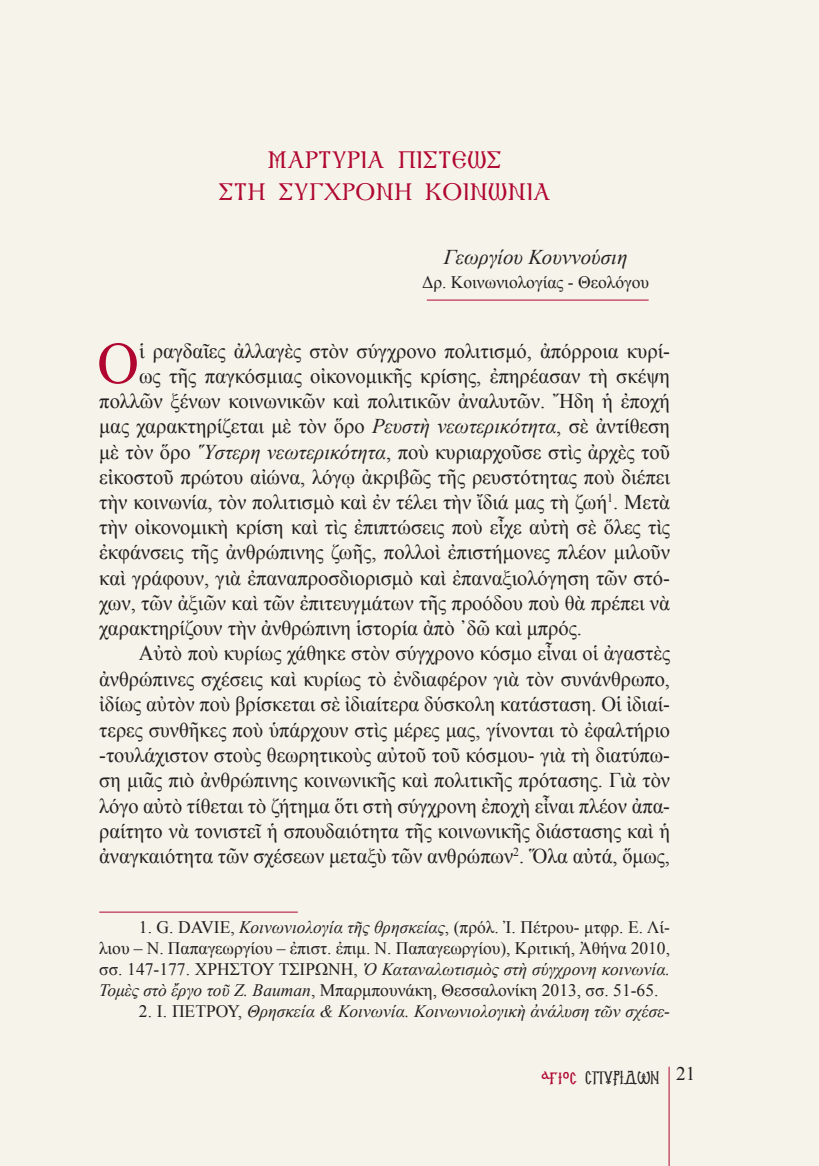
<style>
.page{position:relative;width:819px;height:1166px;background:#f6f3ea}
.page>*{position:absolute;margin:0;border:0;box-sizing:border-box;transform-origin:0 0}
.t1{font:58.98px "Times New Roman";color:#b00630}
.t2{font:26.25px/31.5px "CM Genesis";color:#b00630;text-align:center}
.t3{font:21px "Times New Roman";color:#231f20}
.t4{font:italic 21px "Times New Roman";color:#231f20}
.t5{font:17.5px/21px "Times New Roman";color:#231f20;text-align:justify}
.t6{font:italic 17.5px "Times New Roman";color:#231f20}
.t7{font:17.5px "PF Konstantinople";color:#231f20}
.s1{font-style:italic}
.s2{font-style:normal}
.s3{font-size:21px;color:#b00630}
</style>
<div class="page">
<hr style="left:668px;top:1067px;width:1px;height:99px;background:#ae082c">
<hr style="left:99px;top:911px;width:199px;height:1px;background:#b00630">
<hr style="left:427px;top:300px;width:221px;height:1px;background:#b00630">
<p class="t2" style="left:218px;top:143px;width:334px">ΜΑΡΤΥΡΙΑ ΠΙΣΤΕΩΣ<br>ΣΤΗ ΣΥΓΧΡΟΝΗ ΚΟΙΝΩΝΙΑ</p>
<p class="t4" style="left:444px;top:243px;width:185px">Γεωργίου Κουννούσιη</p>
<p class="t5" style="left:422px;top:271px;width:229px">Δρ. Κοινωνιολογίας - Θεολόγου</p>
<h1 class="t1" style="left:97px;top:324px;width:43px">Ο</h1>
<p class="t3" style="left:139px;top:337px;width:532px">ἱ ραγδαῖες ἀλλαγὲς στὸν σύγχρονο πολιτισμό, ἀπόρροια κυρί-</p>
<p class="t3" style="left:139px;top:362px;width:532px">ως τῆς παγκόσμιας οἰκονομικῆς κρίσης, ἐπηρέασαν τὴ σκέψη</p>
<p class="t3" style="left:99px;top:387px;width:572px">πολλῶν ξένων κοινωνικῶν καὶ πολιτικῶν ἀναλυτῶν. Ἤδη ἡ ἐποχή</p>
<p class="t3" style="left:99px;top:412px;width:572px">μας χαρακτηρίζεται μὲ τὸν ὅρο <span class="s1">Ρευστὴ νεωτερικότητα</span>, σὲ ἀντίθεση</p>
<p class="t3" style="left:99px;top:437px;width:572px">μὲ τὸν ὅρο <span class="s1">Ὕστερη νεωτερικότητα</span>, ποὺ κυριαρχοῦσε στὶς ἀρχὲς τοῦ</p>
<p class="t3" style="left:99px;top:463px;width:572px">εἰκοστοῦ πρώτου αἰώνα, λόγῳ ἀκριβῶς τῆς ρευστότητας ποὺ διέπει</p>
<p class="t3" style="left:99px;top:488px;width:572px">τὴν κοινωνία, τὸν πολιτισμὸ καὶ ἐν τέλει τὴν ἴδιά μας τὴ ζωή<sup>1</sup>. Μετὰ</p>
<p class="t3" style="left:99px;top:513px;width:572px">τὴν οἰκονομικὴ κρίση καὶ τὶς ἐπιπτώσεις ποὺ εἶχε αὐτὴ σὲ ὅλες τὶς</p>
<p class="t3" style="left:99px;top:538px;width:572px">ἐκφάνσεις τῆς ἀνθρώπινης ζωῆς, πολλοὶ ἐπιστήμονες πλέον μιλοῦν</p>
<p class="t3" style="left:99px;top:563px;width:572px">καὶ γράφουν, γιὰ ἐπαναπροσδιορισμὸ καὶ ἐπαναξιολόγηση τῶν στό-</p>
<p class="t3" style="left:99px;top:589px;width:572px">χων, τῶν ἀξιῶν καὶ τῶν ἐπιτευγμάτων τῆς προόδου ποὺ θὰ πρέπει νὰ</p>
<p class="t3" style="left:99px;top:614px;width:484px">χαρακτηρίζουν τὴν ἀνθρώπινη ἱστορία ἀπὸ ᾽δῶ καὶ μπρός.</p>
<p class="t3" style="left:139px;top:639px;width:532px">Αὐτὸ ποὺ κυρίως χάθηκε στὸν σύγχρονο κόσμο εἶναι οἱ ἀγαστὲς</p>
<p class="t3" style="left:99px;top:665px;width:572px">ἀνθρώπινες σχέσεις καὶ κυρίως τὸ ἐνδιαφέρον γιὰ τὸν συνάνθρωπο,</p>
<p class="t3" style="left:99px;top:690px;width:572px">ἰδίως αὐτὸν ποὺ βρίσκεται σὲ ἰδιαίτερα δύσκολη κατάσταση. Οἱ ἰδιαί-</p>
<p class="t3" style="left:99px;top:715px;width:572px">τερες συνθῆκες ποὺ ὑπάρχουν στὶς μέρες μας, γίνονται τὸ ἐφαλτήριο</p>
<p class="t3" style="left:99px;top:741px;width:572px">-τουλάχιστον στοὺς θεωρητικοὺς αὐτοῦ τοῦ κόσμου- γιὰ τὴ διατύπω-</p>
<p class="t3" style="left:99px;top:766px;width:572px">ση μιᾶς πιὸ ἀνθρώπινης κοινωνικῆς καὶ πολιτικῆς πρότασης. Γιὰ τὸν</p>
<p class="t3" style="left:99px;top:791px;width:572px">λόγο αὐτὸ τίθεται τὸ ζήτημα ὅτι στὴ σύγχρονη ἐποχὴ εἶναι πλέον ἀπα-</p>
<p class="t3" style="left:99px;top:817px;width:572px">ραίτητο νὰ τονιστεῖ ἡ σπουδαιότητα τῆς κοινωνικῆς διάστασης καὶ ἡ</p>
<p class="t3" style="left:99px;top:842px;width:572px">ἀναγκαιότητα τῶν σχέσεων μεταξὺ τῶν ανθρώπων<sup>2</sup>. Ὅλα αὐτά, ὅμως,</p>
<p class="t5" style="left:99px;top:916px;width:572px;text-indent:40px">1. G. DAVIE, <span class="s1">Κοινωνιολογία τῆς θρησκείας</span>, (πρόλ. Ἰ. Πέτρου- μτφρ. Ε. Λί&shy;λιου – Ν. Παπαγεωργίου – ἐπιστ. ἐπιμ. Ν. Παπαγεωργίου), Κριτική, Ἀθήνα 2010, σσ. 147-177. ΧΡΗΣΤΟΥ ΤΣΙΡΩΝΗ, <span class="s1">Ὁ Καταναλωτισμὸς στὴ σύγχρονη κοινωνία.<br>Τομὲς στὸ ἔργο τοῦ Ζ. Bauman</span>, Μπαρμπουνάκη, Θεσσαλονίκη 2013, σσ. 51-65.</p>
<p class="t6" style="left:139px;top:999px;width:532px"><span class="s2">2. Ι. ΠΕΤΡΟΥ,</span> Θρησκεία &amp; Κοινωνία. Κοινωνιολογικὴ ἀνάλυση τῶν σχέσε-</p>
<p class="t7" style="left:541px;top:1066px;width:155px"><span class="s3">αγιοσ</span> ΣΠΥΡΙΔΩΝ <sup>21</sup></p>
</div>
